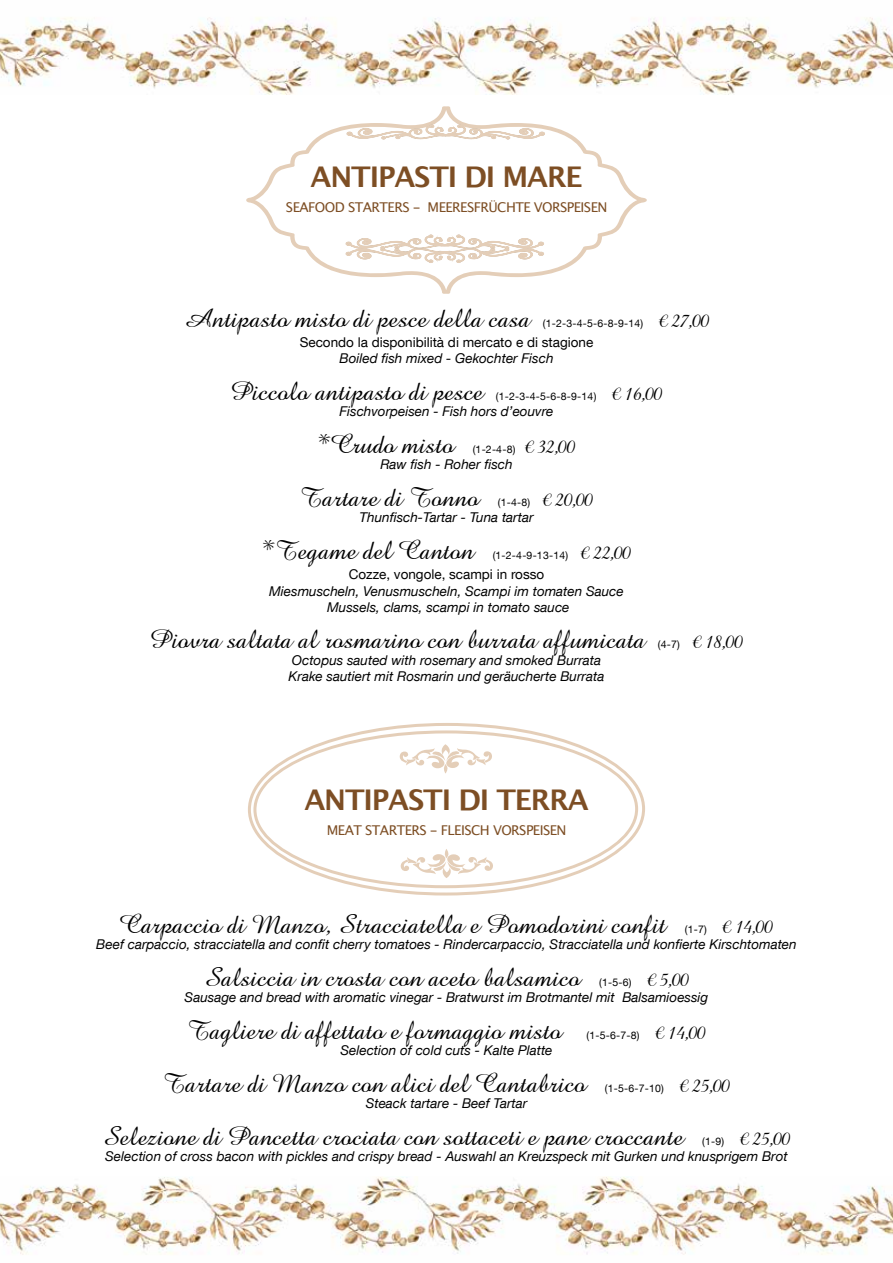
<style>
.page{position:relative;width:893px;height:1263px;background:#fff}
.page>*{position:absolute;margin:0;border:0;box-sizing:border-box;transform-origin:0 0}
.t1{font:700 28.5px "Lucida Grande";letter-spacing:-.04em;color:#7d4e24}
.t2{font:27px "Amazone BT";color:#000}
.t3{font:21px "Amazone BT";letter-spacing:-.06em;color:#000}
.t4{font:italic 13.5px/16.2px "Helvetica Neue LT Com";color:#000;text-align:center}
.t5{font:13.5px "Lucida Grande";letter-spacing:-.04em;color:#7d4e24}
.t6{font:13.5px "Helvetica Neue LT Com";color:#000}
.t7{font:10.5px "Helvetica Neue LT Com";letter-spacing:.02em;color:#000}
.s1{font-family:"Amazone BT";font-size:21px}
.s2{font-family:"Helvetica Neue LT Com";font-size:10.5px}
</style>
<div class="page">
<svg style="left:246px;top:106px;width:401px;height:188px"></svg>
<svg style="left:346px;top:231px;width:198px;height:33px"></svg>
<svg style="left:347px;top:121px;width:198px;height:20px"></svg>
<svg style="left:248px;top:723px;width:397px;height:172px"></svg>
<svg style="left:399px;top:744px;width:93px;height:29px"></svg>
<svg style="left:400px;top:849px;width:93px;height:29px"></svg>
<img style="left:0;top:17px;width:893px;height:78px">
<img style="left:0;top:1177px;width:893px;height:78px">
<h1 class="t1" style="left:311px;top:154px;width:274px">ANTIPASTI DI MARE</h1>
<p class="t5" style="left:286px;top:199px;width:323px">SEAFOOD STARTERS - MEERESFRÜCHTE VORSPEISEN</p>
<h2 class="t2" style="left:183px;top:302px;width:349px">Antipasto misto di pesce della casa</h2>
<p class="t7" style="left:543px;top:316px;width:169px">(1-2-3-4-5-6-8-9-14) <span class="s1">€ 27,00</span></p>
<p class="t6" style="left:300px;top:334px;width:295px">Secondo la disponibilità di mercato e di stagione</p>
<p class="t4" style="left:339px;top:350px;width:216px">Boiled fish mixed - Gekochter Fisch</p>
<h2 class="t2" style="left:230px;top:376px;width:255px">Piccolo antipasto di pesce</h2>
<p class="t7" style="left:496px;top:390px;width:169px">(1-2-3-4-5-6-8-9-14) <span class="s1">€ 16,00</span></p>
<p class="t4" style="left:339px;top:403px;width:216px">Fischvorpeisen - Fish hors d’eouvre</p>
<h2 class="t2" style="left:317px;top:429px;width:138px">*Crudo misto</h2>
<p class="t7" style="left:473px;top:443px;width:105px">(1-2-4-8) <span class="s1">€ 32,00</span></p>
<p class="t4" style="left:380px;top:456px;width:134px">Raw fish - Roher fisch</p>
<h2 class="t2" style="left:299px;top:482px;width:181px">Tartare di Tonno</h2>
<p class="t7" style="left:498px;top:496px;width:97px">(1-4-8) <span class="s1">€ 20,00</span></p>
<p class="t4" style="left:359px;top:509px;width:176px">Thunfisch-Tartar - Tuna tartar</p>
<h2 class="t2" style="left:261px;top:535px;width:214px">*Tegame del Canton</h2>
<p class="t7" style="left:493px;top:549px;width:140px">(1-2-4-9-13-14) <span class="s1">€ 22,00</span></p>
<p class="t6" style="left:349px;top:566px;width:197px">Cozze, vongole, scampi in rosso</p>
<p class="t4" style="left:269px;top:582px;width:356px">Miesmuscheln, Venusmuscheln, Scampi im tomaten Sauce<br>Mussels, clams, scampi in tomato sauce</p>
<h2 class="t2" style="left:150px;top:624px;width:497px">Piovra saltata al rosmarino con burrata affumicata</h2>
<h3 class="t3" style="left:658px;top:630px;width:87px"><span class="s2">(4-7)</span> € 18,00</h3>
<p class="t4" style="left:289px;top:651px;width:317px;text-align:left">Octopus sauted with rosemary and smoked Burrata<br>Krake sautiert mit Rosmarin und geräucherte Burrata</p>
<h1 class="t1" style="left:304px;top:777px;width:286px">ANTIPASTI DI TERRA</h1>
<p class="t5" style="left:327px;top:822px;width:241px">MEAT STARTERS - FLEISCH VORSPEISEN</p>
<h2 class="t2" style="left:120px;top:908px;width:548px">Carpaccio di Manzo, Stracciatella e Pomodorini confit</h2>
<h3 class="t3" style="left:685px;top:914px;width:90px"><span class="s2">(1-7)</span> € 14,00</h3>
<p class="t4" style="left:96px;top:936px;width:702px">Beef carpaccio, stracciatella and confit cherry tomatoes - Rindercarpaccio, Stracciatella und konfierte Kirschtomaten</p>
<h2 class="t2" style="left:203px;top:961px;width:379px">Salsiccia in crosta con aceto balsamico</h2>
<p class="t7" style="left:599px;top:975px;width:92px">(1-5-6) <span class="s1">€ 5,00</span></p>
<p class="t4" style="left:185px;top:988px;width:525px">Sausage and bread with aromatic vinegar - Bratwurst im Brotmantel mit Balsamioessig</p>
<h2 class="t2" style="left:187px;top:1014px;width:376px">Tagliere di affettato e formaggio misto</h2>
<p class="t7" style="left:587px;top:1028px;width:121px">(1-5-6-7-8) <span class="s1">€ 14,00</span></p>
<p class="t4" style="left:340px;top:1041px;width:214px">Selection of cold cuts - Kalte Platte</p>
<h2 class="t2" style="left:162px;top:1067px;width:425px">Tartare di Manzo con alici del Cantabrico</h2>
<p class="t7" style="left:605px;top:1081px;width:127px">(1-5-6-7-10) <span class="s1">€ 25,00</span></p>
<p class="t4" style="left:366px;top:1094px;width:163px">Steack tartare - Beef Tartar</p>
<h2 class="t2" style="left:102px;top:1120px;width:583px">Selezione di Pancetta crociata con sottaceti e pane croccante</h2>
<h3 class="t3" style="left:702px;top:1126px;width:90px"><span class="s2">(1-9)</span> € 25,00</h3>
<p class="t4" style="left:105px;top:1147px;width:684px">Selection of cross bacon with pickles and crispy bread - Auswahl an Kreuzspeck mit Gurken und knusprigem Brot</p>
</div>
